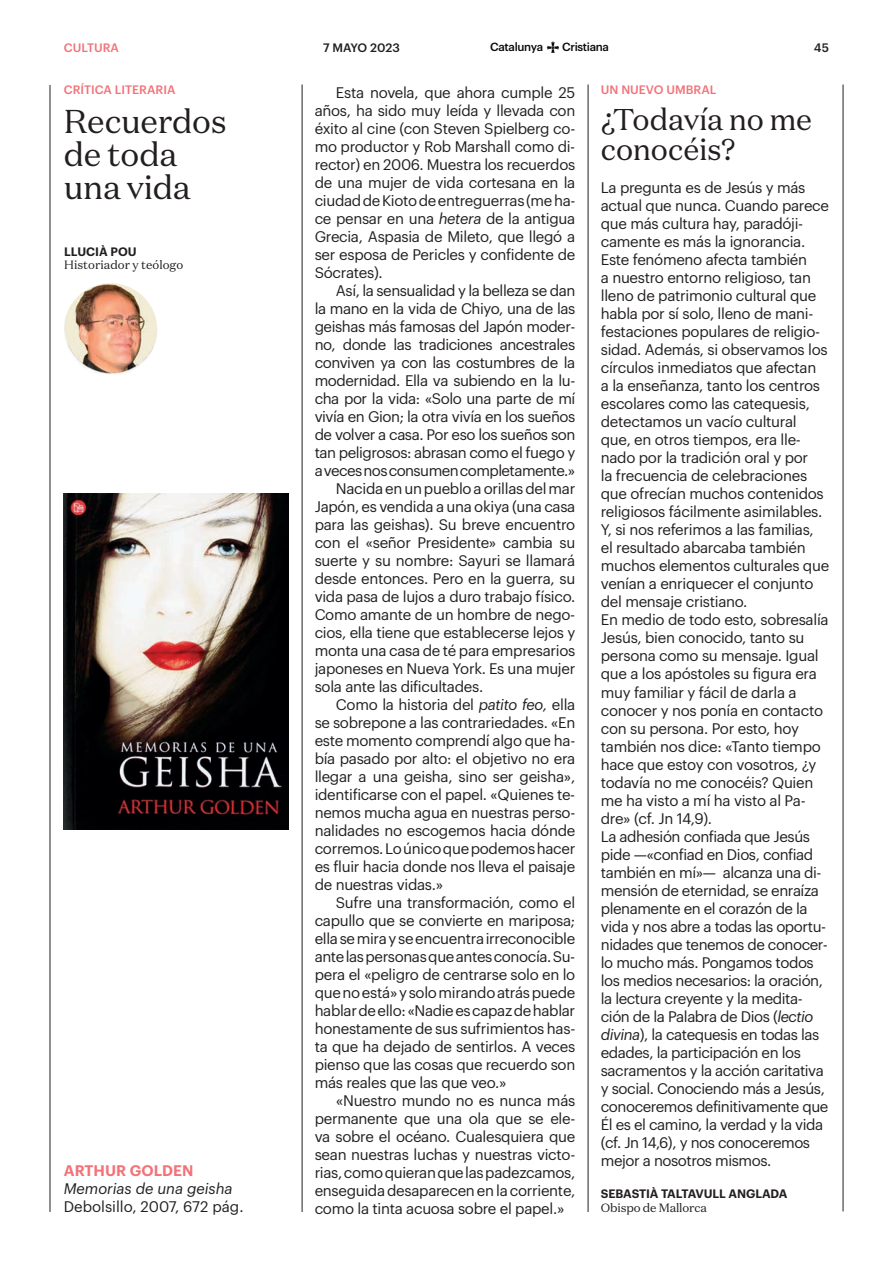
<style>
.page{position:relative;width:893px;height:1263px;background:#fff}
.page>*{position:absolute;margin:0;border:0;box-sizing:border-box;transform-origin:0 0}
.t1{font:33px/33px "Domaine Text";letter-spacing:-.01em;color:#231f20}
.t2{font:30px/30px "Domaine Text";letter-spacing:-.01em;color:#231f20}
.t3{font:15px/18px "Graphik";letter-spacing:-.02em;color:#231f20}
.t4{font:15px "Graphik";color:#231f20}
.t5{font:italic 15px "Graphik";color:#231f20}
.t6{font:600 15px "Graphik";color:#f27278}
.t7{font:500 12px "Graphik";color:#f27278}
.t8{font:12px "Domaine Text";color:#231f20}
.t9{font:600 12px "Graphik";letter-spacing:-.005em;color:#231f20}
.t10{font:500 12px "Graphik";color:#231f20}
.t11{font:500 11.55px "Graphik";letter-spacing:-.03em;color:#07090c}
.s1{font-style:italic}
</style>
<div class="page">
<svg style="left:547px;top:42px;width:12px;height:11px"></svg>
<hr style="left:843px;top:85px;width:1px;height:1126px;background:#231f20">
<hr style="left:50px;top:85px;width:1px;height:1127px;background:#231f20">
<hr style="left:588px;top:85px;width:1px;height:1127px;background:#231f20">
<hr style="left:302px;top:85px;width:1px;height:1127px;background:#231f20">
<img style="left:64px;top:494px;width:225px;height:336px">
<img style="left:64px;top:283px;width:93px;height:94px;border-radius:47px">
<p class="t7" style="left:64px;top:39px;width:57px">CULTURA</p>
<p class="t10" style="left:323px;top:38px;width:78px">7 MAYO 2023</p>
<p class="t11" style="left:490px;top:38px;width:54px">Catalunya</p>
<p class="t11" style="left:562px;top:38px;width:48px">Cristiana</p>
<p class="t10" style="left:814px;top:38px;width:17px">45</p>
<p class="t7" style="left:64px;top:81px;width:113px">CRÍTICA LITERARIA</p>
<p class="t7" style="left:601px;top:81px;width:117px">UN NUEVO UMBRAL</p>
<p class="t3" style="left:315px;top:82px;width:262px;text-align:justify;text-indent:21px">Esta novela, que ahora cumple 25 años, ha sido muy leída y llevada con éxito al cine (con Steven Spielberg co&shy;mo productor y Rob Marshall como di&shy;rector) en 2006. Muestra los recuerdos de una mujer de vida cortesana en la ciudad de Kioto de entreguerras (me ha&shy;ce pensar en una <span class="s1">hetera</span> de la antigua Grecia, Aspasia de Mileto, que llegó a ser esposa de Pericles y confidente de Sócrates).</p>
<p class="t3" style="left:336px;top:280px;width:241px">Así, la sensualidad y la belleza se dan</p>
<p class="t3" style="left:315px;top:298px;width:262px">la mano en la vida de Chiyo, una de las</p>
<p class="t3" style="left:315px;top:316px;width:262px">geishas más famosas del Japón moder-</p>
<p class="t3" style="left:315px;top:334px;width:262px">no, donde las tradiciones ancestrales</p>
<p class="t3" style="left:315px;top:352px;width:262px">conviven ya con las costumbres de la</p>
<p class="t3" style="left:315px;top:370px;width:262px">modernidad. Ella va subiendo en la lu-</p>
<p class="t3" style="left:315px;top:388px;width:262px">cha por la vida: «Solo una parte de mí</p>
<p class="t3" style="left:315px;top:406px;width:262px">vivía en Gion; la otra vivía en los sueños</p>
<p class="t3" style="left:315px;top:424px;width:262px">de volver a casa. Por eso los sueños son</p>
<p class="t3" style="left:315px;top:442px;width:262px">tan peligrosos: abrasan como el fuego y</p>
<p class="t3" style="left:315px;top:460px;width:262px">a veces nos consumen completamente.»</p>
<p class="t3" style="left:336px;top:478px;width:241px">Nacida en un pueblo a orillas del mar</p>
<p class="t3" style="left:315px;top:496px;width:262px">Japón, es vendida a una okiya (una casa</p>
<p class="t3" style="left:315px;top:514px;width:262px">para las geishas). Su breve encuentro</p>
<p class="t3" style="left:315px;top:532px;width:262px">con el «señor Presidente» cambia su</p>
<p class="t3" style="left:315px;top:550px;width:262px">suerte y su nombre: Sayuri se llamará</p>
<p class="t3" style="left:315px;top:568px;width:262px">desde entonces. Pero en la guerra, su</p>
<p class="t3" style="left:315px;top:586px;width:262px">vida pasa de lujos a duro trabajo físico.</p>
<p class="t3" style="left:315px;top:604px;width:262px">Como amante de un hombre de nego-</p>
<p class="t3" style="left:315px;top:622px;width:262px">cios, ella tiene que establecerse lejos y</p>
<p class="t3" style="left:315px;top:640px;width:262px">monta una casa de té para empresarios</p>
<p class="t3" style="left:315px;top:658px;width:262px">japoneses en Nueva York. Es una mujer</p>
<p class="t3" style="left:315px;top:676px;width:170px">sola ante las dificultades.</p>
<p class="t3" style="left:336px;top:694px;width:241px">Como la historia del <span class="s1">patito feo,</span> ella</p>
<p class="t3" style="left:315px;top:712px;width:262px">se sobrepone a las contrariedades. «En</p>
<p class="t3" style="left:315px;top:730px;width:262px">este momento comprendí algo que ha-</p>
<p class="t3" style="left:315px;top:748px;width:262px">bía pasado por alto: el objetivo no era</p>
<p class="t3" style="left:315px;top:766px;width:262px">llegar a una geisha, sino ser geisha»,</p>
<p class="t3" style="left:315px;top:784px;width:262px">identificarse con el papel. «Quienes te-</p>
<p class="t3" style="left:315px;top:802px;width:262px">nemos mucha agua en nuestras perso-</p>
<p class="t3" style="left:315px;top:820px;width:262px">nalidades no escogemos hacia dónde</p>
<p class="t3" style="left:315px;top:838px;width:262px">corremos. Lo único que podemos hacer</p>
<p class="t3" style="left:315px;top:856px;width:262px">es fluir hacia donde nos lleva el paisaje</p>
<p class="t3" style="left:315px;top:874px;width:130px">de nuestras vidas.»</p>
<p class="t3" style="left:336px;top:892px;width:241px">Sufre una transformación, como el</p>
<p class="t3" style="left:315px;top:910px;width:262px">capullo que se convierte en mariposa;</p>
<p class="t3" style="left:315px;top:928px;width:262px">ella se mira y se encuentra irreconocible</p>
<p class="t3" style="left:315px;top:946px;width:262px">ante las personas que antes conocía. Su-</p>
<p class="t3" style="left:315px;top:964px;width:262px">pera el «peligro de centrarse solo en lo</p>
<p class="t3" style="left:315px;top:982px;width:262px">que no está» y solo mirando atrás puede</p>
<p class="t3" style="left:315px;top:1000px;width:262px">hablar de ello: «Nadie es capaz de hablar</p>
<p class="t3" style="left:315px;top:1018px;width:262px">honestamente de sus sufrimientos has-</p>
<p class="t3" style="left:315px;top:1036px;width:262px">ta que ha dejado de sentirlos. A veces</p>
<p class="t3" style="left:315px;top:1054px;width:262px">pienso que las cosas que recuerdo son</p>
<p class="t3" style="left:315px;top:1072px;width:193px">más reales que las que veo.»</p>
<p class="t3" style="left:336px;top:1090px;width:241px">«Nuestro mundo no es nunca más</p>
<p class="t3" style="left:315px;top:1108px;width:262px">permanente que una ola que se ele-</p>
<p class="t3" style="left:315px;top:1126px;width:262px">va sobre el océano. Cualesquiera que</p>
<p class="t3" style="left:315px;top:1144px;width:262px">sean nuestras luchas y nuestras victo-</p>
<p class="t3" style="left:315px;top:1162px;width:262px">rias, como quieran que las padezcamos,</p>
<p class="t3" style="left:315px;top:1180px;width:262px">enseguida desaparecen en la corriente,</p>
<p class="t3" style="left:315px;top:1198px;width:251px">como la tinta acuosa sobre el papel.»</p>
<h2 class="t2" style="left:601px;top:104px;width:213px">¿Todavía no me conocéis?</h2>
<p class="t3" style="left:601px;top:178px;width:230px">La pregunta es de Jesús y más actual que nunca. Cuando parece que más cultura hay, paradóji&shy;camente es más la ignorancia.<br>Este fenómeno afecta también<br>a nuestro entorno religioso, tan lleno de patrimonio cultural que habla por sí solo, lleno de mani&shy;festaciones populares de religio&shy;sidad. Además, si observamos los círculos inmediatos que afectan<br>a la enseñanza, tanto los centros escolares como las catequesis, detectamos un vacío cultural que, en otros tiempos, era lle&shy;nado por la tradición oral y por<br>la frecuencia de celebraciones que ofrecían muchos contenidos religiosos fácilmente asimilables.<br>Y, si nos referimos a las familias, el resultado abarcaba también muchos elementos culturales que venían a enriquecer el conjunto del mensaje cristiano.<br>En medio de todo esto, sobresalía<br>Jesús, bien conocido, tanto su persona como su mensaje. Igual que a los apóstoles su figura era muy familiar y fácil de darla a conocer y nos ponía en contacto con su persona. Por esto, hoy también nos dice: «Tanto tiempo hace que estoy con vosotros, ¿y todavía no me conocéis? Quien me ha visto a mí ha visto al Pa&shy;dre» (cf. Jn 14,9).<br>La adhesión confiada que Jesús pide —«confiad en Dios, confiad también en mí»— alcanza una di&shy;mensión de eternidad, se enraíza plenamente en el corazón de la vida y nos abre a todas las oportu&shy;nidades que tenemos de conocer&shy;lo mucho más. Pongamos todos los medios necesarios: la oración, la lectura creyente y la medita&shy;ción de la Palabra de Dios (<span class="s1">lectio divina</span>), la catequesis en todas las edades, la participación en los sacramentos y la acción caritativa y social. Conociendo más a Jesús, conoceremos definitivamente que<br>Él es el camino, la verdad y la vida (cf. Jn 14,6), y nos conoceremos mejor a nosotros mismos.</p>
<h1 class="t1" style="left:64px;top:104px;width:165px">Recuerdos de toda una vida</h1>
<p class="t9" style="left:64px;top:242px;width:74px">LLUCIÀ POU</p>
<p class="t8" style="left:64px;top:257px;width:121px">Historiador y teólogo</p>
<p class="t6" style="left:64px;top:1159px;width:131px">ARTHUR GOLDEN</p>
<p class="t5" style="left:64px;top:1178px;width:170px">Memorias de una geisha</p>
<p class="t4" style="left:64px;top:1196px;width:181px">Debolsillo, 2007, 672 pág.</p>
<p class="t9" style="left:601px;top:1185px;width:188px">SEBASTIÀ TALTAVULL ANGLADA</p>
<p class="t8" style="left:601px;top:1200px;width:108px">Obispo de Mallorca</p>
</div>
